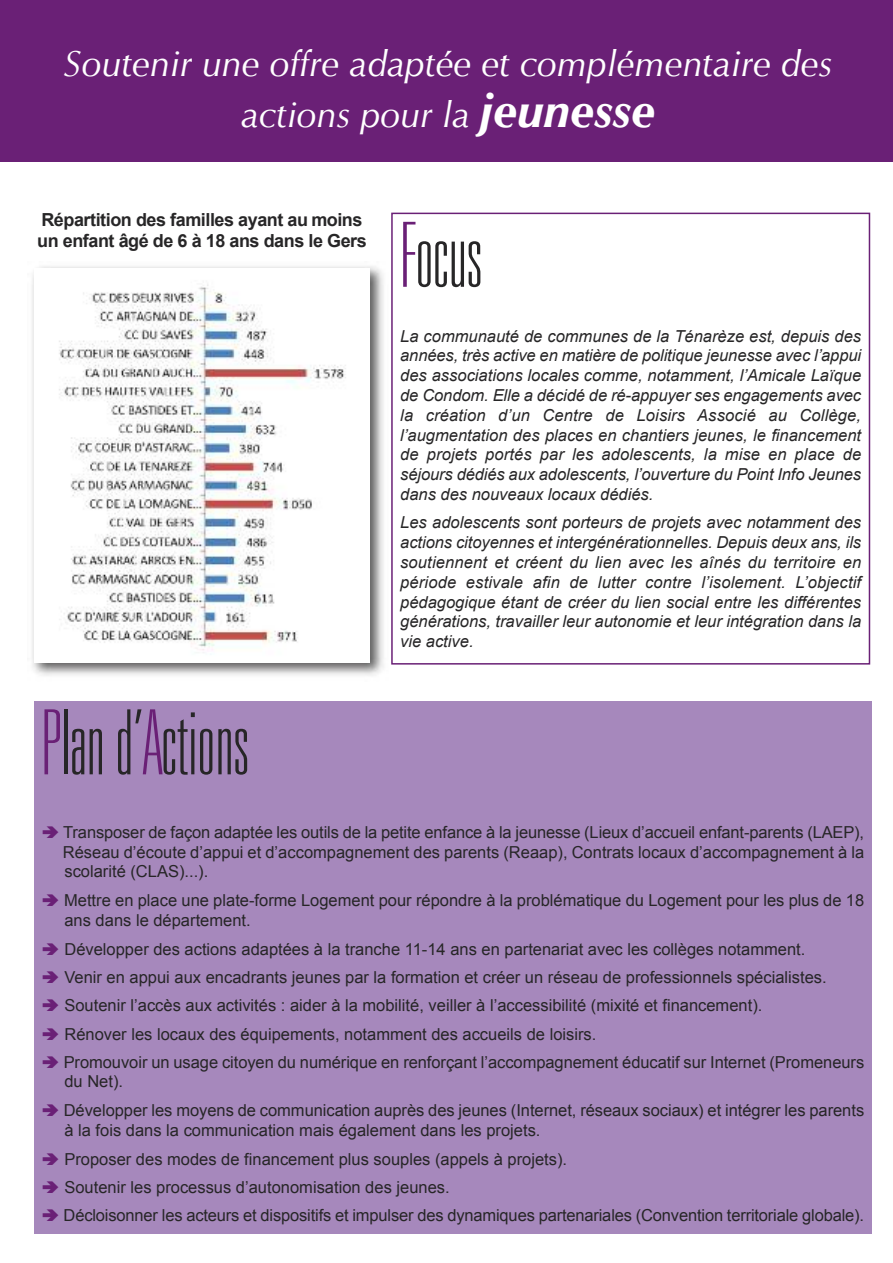
<style>
.page{position:relative;width:893px;height:1263px;background:#fff}
.page>*{position:absolute;margin:0;border:0;box-sizing:border-box;transform-origin:0 0}
.t1{font:100 ultra-condensed 90px "Univers LT Std";color:#272627}
.t2{font:italic 36px/51.9px "CG Omega";color:#fff;text-align:center}
.t3{font:700 18px/21.6px "Arial";letter-spacing:-.025em;color:#272627}
.t4{font:16.5px/28.3px "Arial";color:#272627}
.t5{font:italic 16.5px/19.8px "Arial";color:#272627;text-align:justify}
.s1{font-weight:700;font-size:48px}
.s2{color:#6a2076}
</style>
<div class="page">
<div style="left:0;top:0;width:893px;height:162px;background:#6a2076"></div>
<img style="left:32px;top:266px;width:352px;height:410px">
<div style="left:34px;top:268px;width:336px;height:395px;background:#fff"></div>
<img style="left:59px;top:284px;width:287px;height:369px">
<div style="left:34px;top:702px;width:838px;height:532px;background:#a688bc"></div>
<div style="left:391px;top:213px;width:479px;height:452px;border:2px solid #6a2076"></div>
<h2 class="t2" style="left:64px;top:37px;width:770px">Soutenir une offre adaptée et complémentaire des actions pour la <span class="s1">jeunesse</span></h2>
<p class="t3" style="left:37px;top:209px;width:331px">Répartition des familles ayant au moins un enfant âgé de 6 à 18 ans dans le Gers</p>
<h1 class="t1" style="left:400px;top:222px;width:83px"><span class="s2">F</span>ocus</h1>
<h1 class="t1" style="left:42px;top:709px;width:209px"><span class="s2">P</span>lan d’<span class="s2">A</span>ctions</h1>
<p class="t5" style="left:400px;top:326px;width:462px">La communauté de communes de la Ténarèze est, depuis des années, très active en matière de politique jeunesse avec l’appui des associations locales comme, notamment, l’Amicale Laïque de Condom. Elle a décidé de ré-appuyer ses engagements avec la création d’un Centre de Loisirs Associé au Collège, l’augmentation des places en chantiers jeunes, le financement de projets portés par les adolescents, la mise en place de séjours dédiés aux adolescents, l’ouverture du Point Info Jeunes dans des nouveaux locaux dédiés.</p>
<p class="t5" style="left:400px;top:513px;width:462px">Les adolescents sont porteurs de projets avec notamment des actions citoyennes et intergénérationnelles. Depuis deux ans, ils soutiennent et créent du lien avec les aînés du territoire en période estivale afin de lutter contre l’isolement. L’objectif pédagogique étant de créer du lien social entre les différentes générations, travailler leur autonomie et leur intégration dans la vie active.</p>
<p class="t4" style="left:63px;top:823px;width:803px;line-height:19.5px;text-align:justify">Transposer de façon adaptée les outils de la petite enfance à la jeunesse (Lieux d’accueil enfant-parents (LAEP), Réseau d’écoute d’appui et d’accompagnement des parents (Reaap), Contrats locaux d’accompagnement à la scolarité (CLAS)...).</p>
<p class="t4" style="left:64px;top:891px;width:802px;line-height:19.2px">Mettre en place une plate-forme Logement pour répondre à la problématique du Logement pour les plus de 18 ans dans le département.</p>
<p class="t4" style="left:64px;top:935px;width:802px">Développer des actions adaptées à la tranche 11-14 ans en partenariat avec les collèges notamment.<br>Venir en appui aux encadrants jeunes par la formation et créer un réseau de professionnels spécialistes.<br>Soutenir l’accès aux activités : aider à la mobilité, veiller à l’accessibilité (mixité et financement).<br>Rénover les locaux des équipements, notamment des accueils de loisirs.<br>Promouvoir un usage citoyen du numérique en renforçant l’accompagnement éducatif sur Internet (Promeneurs</p>
<p class="t4" style="left:64px;top:1067px;width:802px;line-height:29px">du Net).<br>Développer les moyens de communication auprès des jeunes (Internet, réseaux sociaux) et intégrer les parents</p>
<p class="t4" style="left:64px;top:1115px;width:802px">à la fois dans la communication mais également dans les projets.<br>Proposer des modes de financement plus souples (appels à projets).<br>Soutenir les processus d’autonomisation des jeunes.<br>Décloisonner les acteurs et dispositifs et impulser des dynamiques partenariales (Convention territoriale globale).</p>
</div>
